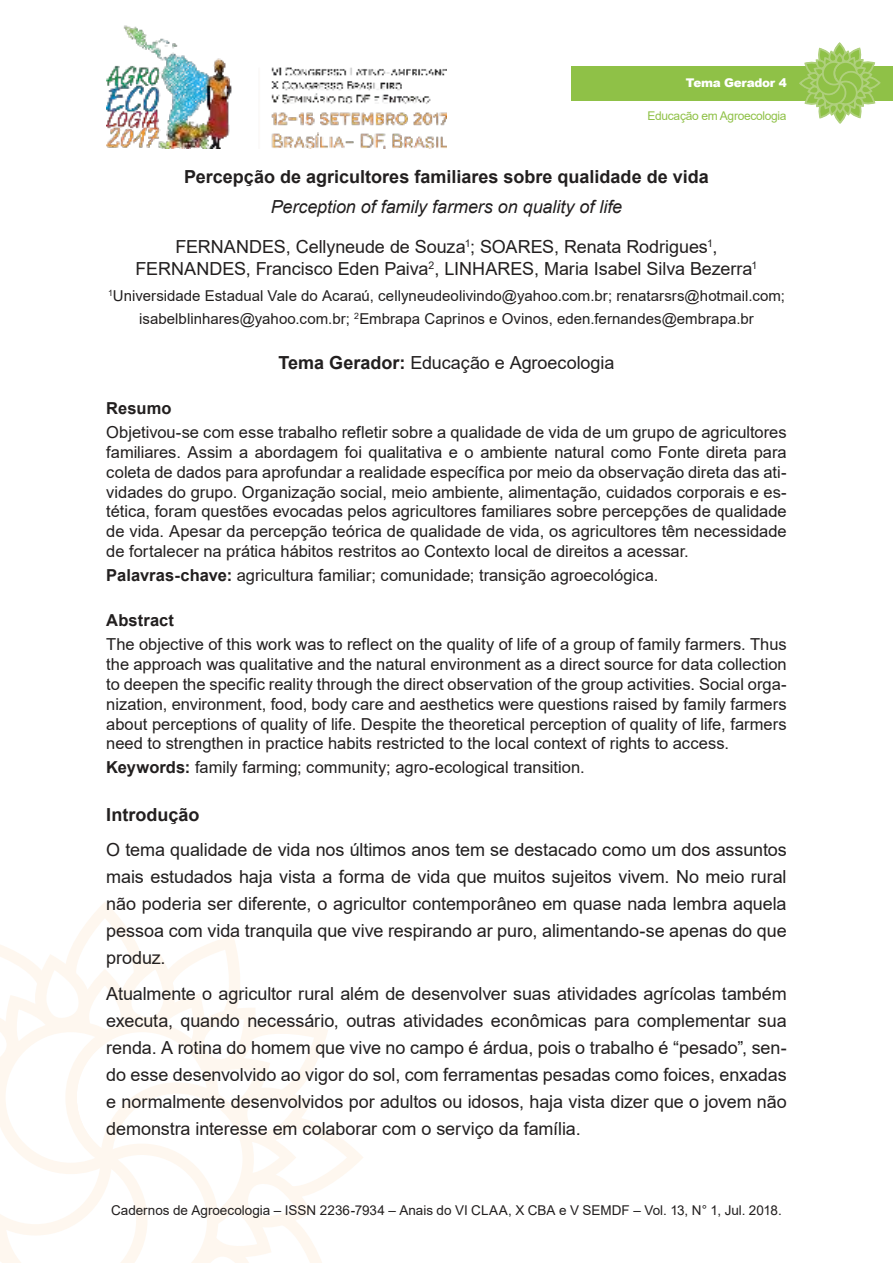
<style>
.page{position:relative;width:893px;height:1263px;background:#fff}
.page>*{position:absolute;margin:0;border:0;box-sizing:border-box;transform-origin:0 0}
.t1{font:18px/27px "Arial";letter-spacing:-.005em;color:#221f1f;text-align:justify}
.t2{font:700 18px "Arial";color:#221f1f}
.t3{font:16.5px/19.8px "Arial";color:#221f1f;text-align:justify}
.t4{font:700 16.5px "Arial";letter-spacing:.005em;color:#221f1f}
.t5{font:15px/22.5px "Arial";letter-spacing:.005em;color:#221f1f;text-align:center}
.t6{font:13.5px "Arial";color:#221f1f}
.t7{font:12px "Arial";letter-spacing:-.025em;color:#8fc147}
.t8{font:900 12px "Arial";letter-spacing:-.025em;color:#fff}
.s1{font-style:italic}
.s2{font-weight:700}
</style>
<div class="page">
<img style="left:106px;top:25px;width:340px;height:124px">
<svg style="left:0;top:910px;width:363px;height:353px"></svg>
<div style="left:571px;top:66px;width:322px;height:34px;background:#8fc147"></div>
<svg style="left:798px;top:43px;width:83px;height:81px"></svg>
<p class="t8" style="left:686px;top:76px;width:102px">Tema Gerador 4</p>
<p class="t7" style="left:647px;top:112px;width:141px">Educação em Agroecologia</p>
<p class="t2" style="left:184px;top:170px;width:526px">Percepção de agricultores familiares sobre qualidade de vida</p>
<p class="t1" style="left:175px;top:189px;width:544px;line-height:39.6px;text-align:center"><span class="s1">Perception of family farmers on quality of life<br></span>FERNANDES, Cellyneude de Souza<sup>1</sup>; SOARES, Renata Rodrigues<sup>1</sup>,</p>
<p class="t1" style="left:136px;top:256px;width:623px">FERNANDES, Francisco Eden Paiva<sup>2</sup>, LINHARES, Maria Isabel Silva Bezerra<sup>1</sup></p>
<p class="t5" style="left:108px;top:286px;width:678px"><sup>1</sup>Universidade Estadual Vale do Acaraú, cellyneudeolivindo@yahoo.com.br; renatarsrs@hotmail.com; isabelblinhares@yahoo.com.br; <sup>2</sup>Embrapa Caprinos e Ovinos, eden.fernandes@embrapa.br</p>
<p class="t1" style="left:279px;top:351px;width:337px"><span class="s2">Tema Gerador:</span> Educação e Agroecologia</p>
<p class="t4" style="left:106px;top:402px;width:67px">Resumo</p>
<p class="t3" style="left:106px;top:424px;width:682px">Objetivou-se com esse trabalho refletir sobre a qualidade de vida de um grupo de agricultores familiares. Assim a abordagem foi qualitativa e o ambiente natural como Fonte direta para coleta de dados para aprofundar a realidade específica por meio da observação direta das ati&shy;vidades do grupo. Organização social, meio ambiente, alimentação, cuidados corporais e es&shy;tética, foram questões evocadas pelos agricultores familiares sobre percepções de qualidade de vida. Apesar da percepção teórica de qualidade de vida, os agricultores têm necessidade de fortalecer na prática hábitos restritos ao Contexto local de direitos a acessar.</p>
<p class="t3" style="left:106px;top:567px;width:554px"><span class="s2">Palavras-chave:</span> agricultura familiar; comunidade; transição agroecológica.</p>
<p class="t4" style="left:106px;top:614px;width:69px">Abstract</p>
<p class="t3" style="left:106px;top:636px;width:682px">The objective of this work was to reflect on the quality of life of a group of family farmers. Thus the approach was qualitative and the natural environment as a direct source for data collection to deepen the specific reality through the direct observation of the group activities. Social orga&shy;nization, environment, food, body care and aesthetics were questions raised by family farmers about perceptions of quality of life. Despite the theoretical perception of quality of life, farmers need to strengthen in practice habits restricted to the local context of rights to access.</p>
<p class="t3" style="left:106px;top:759px;width:480px"><span class="s2">Keywords:</span> family farming; community; agro-ecological transition.</p>
<p class="t2" style="left:106px;top:807px;width:95px">Introdução</p>
<p class="t1" style="left:106px;top:838px;width:682px">O tema qualidade de vida nos últimos anos tem se destacado como um dos assuntos mais estudados haja vista a forma de vida que muitos sujeitos vivem. No meio rural não poderia ser diferente, o agricultor contemporâneo em quase nada lembra aquela pessoa com vida tranquila que vive respirando ar puro, alimentando-se apenas do que produz.</p>
<p class="t1" style="left:106px;top:981px;width:682px">Atualmente o agricultor rural além de desenvolver suas atividades agrícolas também executa, quando necessário, outras atividades econômicas para complementar sua renda. A rotina do homem que vive no campo é árdua, pois o trabalho é “pesado”, sen&shy;do esse desenvolvido ao vigor do sol, com ferramentas pesadas como foices, enxadas e normalmente desenvolvidos por adultos ou idosos, haja vista dizer que o jovem não demonstra interesse em colaborar com o serviço da família.</p>
<p class="t6" style="left:111px;top:1205px;width:672px">Cadernos de Agroecologia – ISSN 2236-7934 – Anais do VI CLAA, X CBA e V SEMDF – Vol. 13, N° 1, Jul. 2018.</p>
</div>
